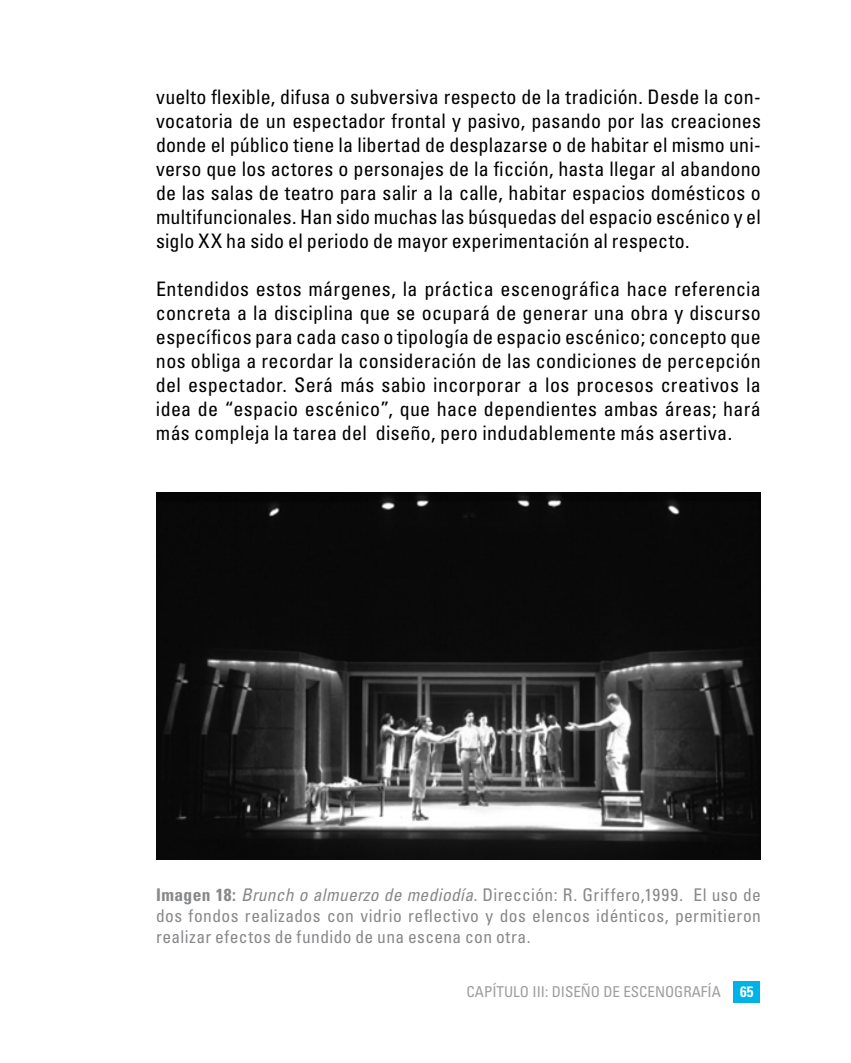
<style>
.page{position:relative;width:851px;height:1063px;background:#fff}
.page>*{position:absolute;margin:0;border:0;box-sizing:border-box;transform-origin:0 0}
.t1{font:condensed 20px/24px "Univers LT Std";letter-spacing:.015em;color:#000;text-align:justify}
.t2{font:condensed 17.5px/21px "Univers LT Std";letter-spacing:.025em;color:#87888a;text-align:justify}
.t3{font:condensed 15px "Univers LT Std";color:#9c9e9f}
.t4{font:700 condensed 15px "Univers LT Std";color:#fff}
.s1{font-weight:700}
.s2{font-style:italic}
</style>
<div class="page">
<div style="left:733px;top:981px;width:27px;height:21px;background:#00b3e6"></div>
<img style="left:156px;top:492px;width:604px;height:367px">
<p class="t1" style="left:156px;top:85px;width:606px">vuelto flexible, difusa o subversiva respecto de la tradición. Desde la con&shy;vocatoria de un espectador frontal y pasivo, pasando por las creaciones donde el público tiene la libertad de desplazarse o de habitar el mismo uni&shy;verso que los actores o personajes de la ficción, hasta llegar al abandono de las salas de teatro para salir a la calle, habitar espacios domésticos o multifuncionales. Han sido muchas las búsquedas del espacio escénico y el siglo XX ha sido el periodo de mayor experimentación al respecto.</p>
<p class="t1" style="left:156px;top:277px;width:606px">Entendidos estos márgenes, la práctica escenográfica hace referencia concreta a la disciplina que se ocupará de generar una obra y discurso específicos para cada caso o tipología de espacio escénico; concepto que nos obliga a recordar la consideración de las condiciones de percepción del espectador. Será más sabio incorporar a los procesos creativos la idea de “espacio escénico”, que hace dependientes ambas áreas; hará más compleja la tarea del diseño, pero indudablemente más asertiva.</p>
<p class="t2" style="left:156px;top:884px;width:606px"><span class="s1">Imagen 18:</span> <span class="s2">Brunch o almuerzo de mediodía.</span> Dirección: R. Griffero,1999<span class="s2">.</span> El uso de dos fondos realizados con vidrio reflectivo y dos elencos idénticos, permitieron realizar efectos de fundido de una escena con otra.</p>
<p class="t3" style="left:466px;top:982px;width:256px">CAPÍTULO III: DISEÑO DE ESCENOGRAFÍA</p>
<p class="t4" style="left:740px;top:983px;width:15px">65</p>
</div>
